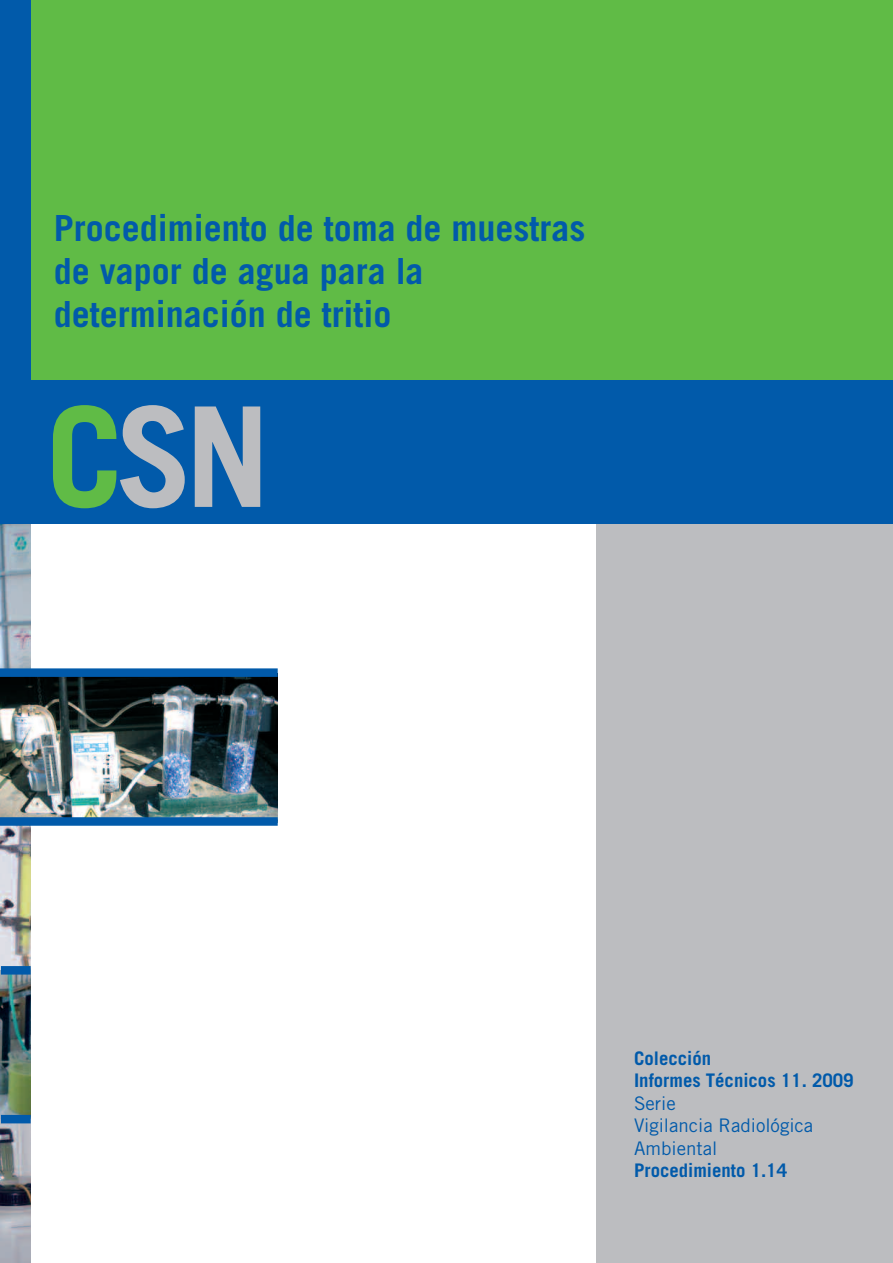
<style>
.page{position:relative;width:893px;height:1263px;background:#fff}
.page>*{position:absolute;margin:0;border:0;box-sizing:border-box;transform-origin:0 0}
.t1{font:700 139.05px "Trade Gothic";color:#bcbdc0}
.t2{font:700 36px/43.2px "Trade Gothic";color:#015aaa}
.t3{font:700 18.75px/22.5px "Trade Gothic";color:#015aaa}
.t4{font:18.75px/22.5px "Trade Gothic";color:#015aaa}
.s1{color:#60bb46}
</style>
<div class="page">
<img style="left:0;top:524px;width:31px;height:144px">
<div style="left:596px;top:0;width:297px;height:1263px;background:#bcbdc0"></div>
<div style="left:0;top:0;width:893px;height:524px;background:#015aaa"></div>
<div style="left:31px;top:0;width:862px;height:379px;background:#60bb46"></div>
<img style="left:0;top:677px;width:277px;height:140px">
<img style="left:0;top:826px;width:31px;height:437px">
<img style="left:0;top:971px;width:31px;height:149px">
<div style="left:0;top:668px;width:278px;height:9px;background:#015aaa"></div>
<div style="left:0;top:817px;width:278px;height:9px;background:#015aaa"></div>
<div style="left:1px;top:966px;width:30px;height:8px;background:#015aaa"></div>
<div style="left:1px;top:1115px;width:30px;height:8px;background:#015aaa"></div>
<p class="t2" style="left:54px;top:209px;width:533px">Procedimiento de toma de muestras de vapor de agua para la determinación de tritio</p>
<h1 class="t1" style="left:46px;top:406px;width:225px"><span class="s1">C</span>SN</h1>
<p class="t3" style="left:634px;top:1049px;width:221px">Colección<br>Informes Técnicos 11. 2009</p>
<p class="t4" style="left:634px;top:1094px;width:181px">Serie<br>Vigilancia Radiológica<br>Ambiental</p>
<p class="t3" style="left:634px;top:1161px;width:154px">Procedimiento 1.14</p>
</div>
